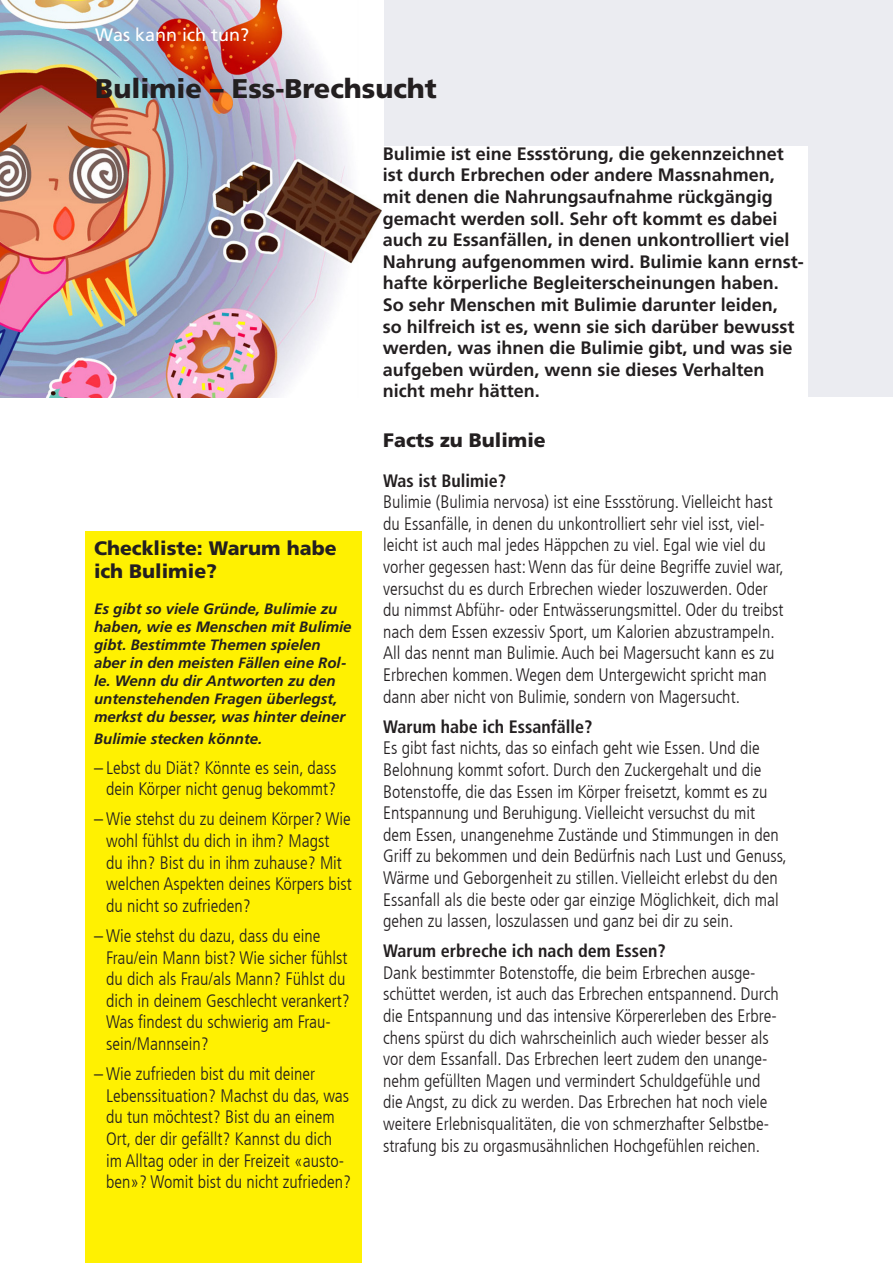
<style>
.page{position:relative;width:893px;height:1263px;background:#fff}
.page>*{position:absolute;margin:0;border:0;box-sizing:border-box;transform-origin:0 0}
.t1{font:900 27px "Frutiger LT Com";color:#231f20}
.t2{font:900 19.5px/23.4px "Frutiger LT Com";color:#231f20}
.Text{font:300 condensed 18px/21.6px "Frutiger LT Com";color:#231f20}
.Text-2{font:700 18px/21.6px "Frutiger LT Com";color:#231f20}
.Untertitel{font:700 condensed 18px "Frutiger LT Com";color:#231f20}
.t3{font:18px "Frutiger LT Com";color:#fff}
.Text-3{font:italic 700 15px/18px "Frutiger LT Com";color:#231f20}
</style>
<div class="page">
<div style="left:373px;top:0;width:520px;height:396px;background:#ebecf1"></div>
<div style="left:85px;top:531px;width:276px;height:732px;background:#fff101"></div>
<img style="left:0;top:0;width:383px;height:397px">
<div style="left:383px;top:146px;width:425px;height:263px;background:#fff"></div>
<p class="t3" style="left:95px;top:24px;width:155px">Was kann ich tun?</p>
<p class="t1" style="left:95px;top:73px;width:343px">Bulimie – Ess-Brechsucht</p>
<p class="t2" style="left:94px;top:536px;width:244px">Checkliste: Warum habe ich Bulimie?</p>
<p class="Text-3" style="left:94px;top:600px;width:259px">Es gibt so viele Gründe, Bulimie zu haben, wie es Menschen mit Bulimie gibt. Bestimmte Themen spielen aber in den meisten Fällen eine Rol&shy;le. Wenn du dir Antworten zu den untenstehenden Fragen überlegst, merkst du besser, was hinter deiner</p>
<p class="Text-3" style="left:94px;top:729px;width:170px">Bulimie stecken könnte.</p>
<p class="Text" style="left:94px;top:757px;width:244px;text-align:right">– Lebst du Diät? Könnte es sein, dass dein Körper nicht genug bekommt?</p>
<p class="Text" style="left:106px;top:809px;width:247px;text-indent:-12px">– Wie stehst du zu deinem Körper? Wie wohl fühlst du dich in ihm? Magst<br>du ihn? Bist du in ihm zuhause? Mit welchen Aspekten deines Körpers bist du nicht so zufrieden?</p>
<p class="Text" style="left:106px;top:925px;width:245px;text-indent:-12px">– Wie stehst du dazu, dass du eine<br>Frau/ein Mann bist? Wie sicher fühlst du dich als Frau/als Mann? Fühlst du dich in deinem Geschlecht verankert?<br>Was findest du schwierig am Frau&shy;sein/Mannsein?</p>
<p class="Text" style="left:106px;top:1063px;width:246px;text-indent:-12px">– Wie zufrieden bist du mit deiner Lebenssituation? Machst du das, was du tun möchtest? Bist du an einem Ort, der dir gefällt? Kannst du dich im Alltag oder in der Freizeit «austo&shy;ben»? Womit bist du nicht zufrieden?</p>
<p class="Text-2" style="left:383px;top:143px;width:423px">Bulimie ist eine Essstörung, die gekennzeichnet ist durch Erbrechen oder andere Massnahmen, mit denen die Nahrungsaufnahme rückgängig gemacht werden soll. Sehr oft kommt es dabei auch zu Essanfällen, in denen unkontrolliert viel Nahrung aufgenommen wird. Bulimie kann ernst&shy;hafte körperliche Begleiterscheinungen haben.<br>So sehr Menschen mit Bulimie darunter leiden,<br>so hilfreich ist es, wenn sie sich darüber bewusst werden, was ihnen die Bulimie gibt, und was sie aufgeben würden, wenn sie dieses Verhalten nicht mehr hätten.</p>
<p class="t2" style="left:383px;top:428px;width:164px">Facts zu Bulimie</p>
<p class="Untertitel" style="left:383px;top:470px;width:124px">Was ist Bulimie?</p>
<p class="Text" style="left:383px;top:491px;width:402px">Bulimie (Bulimia nervosa) ist eine Essstörung. Vielleicht hast du Essanfälle, in denen du unkontrolliert sehr viel isst, viel&shy;leicht ist auch mal jedes Häppchen zu viel. Egal wie viel du vorher gegessen hast: Wenn das für deine Begriffe zuviel war, versuchst du es durch Erbrechen wieder loszuwerden. Oder du nimmst Abführ- oder Entwässerungsmittel. Oder du treibst nach dem Essen exzessiv Sport, um Kalorien abzustrampeln.<br>All das nennt man Bulimie. Auch bei Magersucht kann es zu Erbrechen kommen. Wegen dem Untergewicht spricht man dann aber nicht von Bulimie, sondern von Magersucht.</p>
<p class="Untertitel" style="left:383px;top:716px;width:211px">Warum habe ich Essanfälle?</p>
<p class="Text" style="left:383px;top:737px;width:405px">Es gibt fast nichts, das so einfach geht wie Essen. Und die Belohnung kommt sofort. Durch den Zuckergehalt und die Botenstoffe, die das Essen im Körper freisetzt, kommt es zu Entspannung und Beruhigung. Vielleicht versuchst du mit dem Essen, unangenehme Zustände und Stimmungen in den Griff zu bekommen und dein Bedürfnis nach Lust und Genuss, Wärme und Geborgenheit zu stillen. Vielleicht erlebst du den Essanfall als die beste oder gar einzige Möglichkeit, dich mal gehen zu lassen, loszulassen und ganz bei dir zu sein.</p>
<p class="Untertitel" style="left:383px;top:940px;width:284px">Warum erbreche ich nach dem Essen?</p>
<p class="Text" style="left:383px;top:962px;width:397px">Dank bestimmter Botenstoffe, die beim Erbrechen ausge&shy;schüttet werden, ist auch das Erbrechen entspannend. Durch die Entspannung und das intensive Körpererleben des Erbre&shy;chens spürst du dich wahrscheinlich auch wieder besser als vor dem Essanfall. Das Erbrechen leert zudem den unange&shy;nehm gefüllten Magen und vermindert Schuldgefühle und die Angst, zu dick zu werden. Das Erbrechen hat noch viele weitere Erlebnisqualitäten, die von schmerzhafter Selbstbe&shy;strafung bis zu orgasmusähnlichen Hochgefühlen reichen.</p>
</div>
